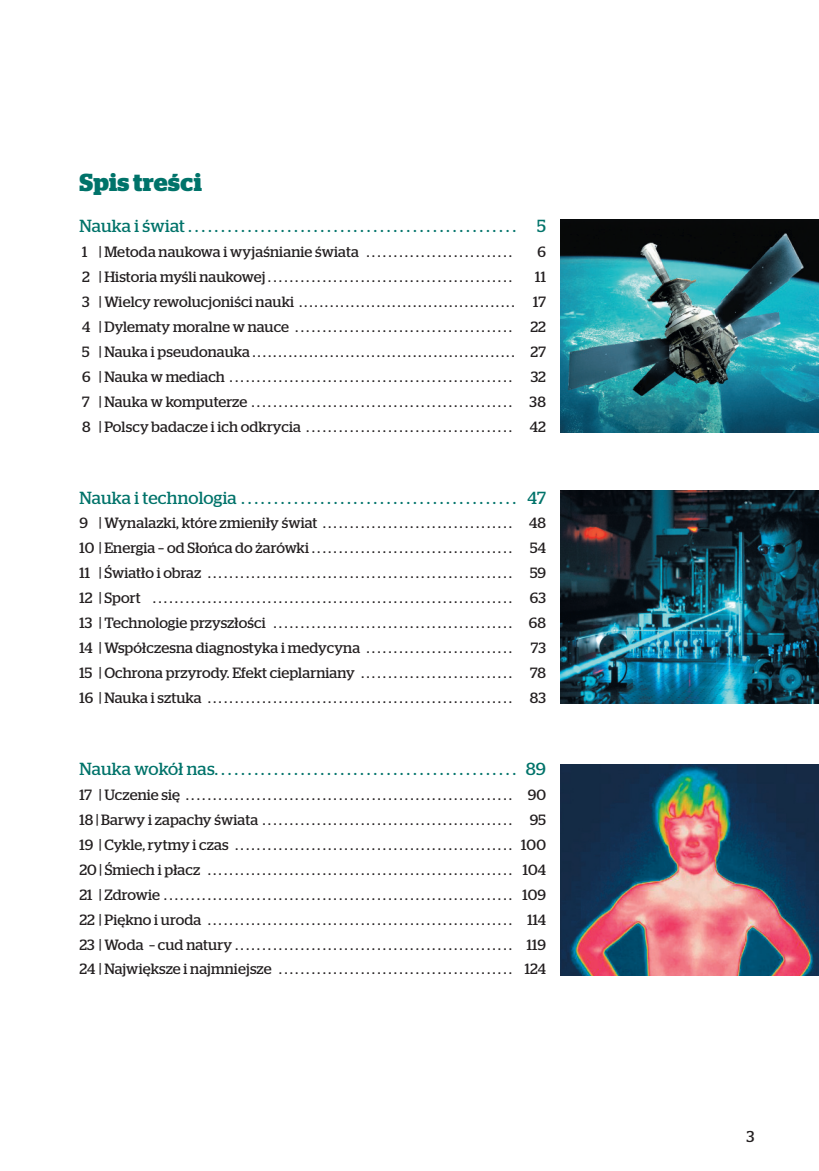
<style>
.page{position:relative;width:819px;height:1171px;background:#fff}
.page>*{position:absolute;margin:0;border:0;box-sizing:border-box;transform-origin:0 0}
.Tytul_2{font:700 24.5px "Stag";letter-spacing:.015em;color:#00736a}
.spis_Dział{font:17.5px "Stag";letter-spacing:.01em;color:#00736a}
.t1{font:15.75px "Stag";color:#231f20}
.spis_tyt1{font:14.88px "Stag";letter-spacing:.01em;color:#231f20}
</style>
<div class="page">
<img style="left:561px;top:764px;width:258px;height:211px">
<img style="left:561px;top:491px;width:258px;height:212px">
<img style="left:561px;top:220px;width:258px;height:213px">
<p class="Tytul_2" style="left:79px;top:168px;width:124px">Spis treści</p>
<p class="spis_Dział" style="left:79px;top:216px;width:431px">Nauka i świat . . . . . . . . . . . . . . . . . . . . . . . . . . . . . . . . . . . . . . . . . . . . . . . . .</p>
<p class="spis_Dział" style="left:537px;top:216px;width:10px">5</p>
<p class="spis_tyt1" style="left:82px;top:243px;width:431px">1 | Metoda naukowa i wyjaśnianie świata . . . . . . . . . . . . . . . . . . . . . . . . . . .</p>
<p class="spis_tyt1" style="left:537px;top:243px;width:10px">6</p>
<p class="spis_tyt1" style="left:82px;top:268px;width:431px">2 | Historia myśli naukowej . . . . . . . . . . . . . . . . . . . . . . . . . . . . . . . . . . . . . . . . . . . . .</p>
<p class="spis_tyt1" style="left:535px;top:268px;width:12px">11</p>
<p class="spis_tyt1" style="left:82px;top:293px;width:429px">3 | Wielcy rewolucjoniści nauki . . . . . . . . . . . . . . . . . . . . . . . . . . . . . . . . . . . . . . . . .</p>
<p class="spis_tyt1" style="left:533px;top:293px;width:14px">17</p>
<p class="spis_tyt1" style="left:82px;top:318px;width:465px">4 | Dylematy moralne w nauce . . . . . . . . . . . . . . . . . . . . . . . . . . . . . . . . . . . . . . . . 22</p>
<p class="spis_tyt1" style="left:82px;top:343px;width:429px">5 | Nauka i pseudonauka . . . . . . . . . . . . . . . . . . . . . . . . . . . . . . . . . . . . . . . . . . . . . . . . . .</p>
<p class="spis_tyt1" style="left:530px;top:343px;width:17px">27</p>
<p class="spis_tyt1" style="left:82px;top:368px;width:431px">6 | Nauka w mediach . . . . . . . . . . . . . . . . . . . . . . . . . . . . . . . . . . . . . . . . . . . . . . . . . . . .</p>
<p class="spis_tyt1" style="left:530px;top:368px;width:17px">32</p>
<p class="spis_tyt1" style="left:82px;top:393px;width:465px">7 | Nauka w komputerze . . . . . . . . . . . . . . . . . . . . . . . . . . . . . . . . . . . . . . . . . . . . . . . . 38</p>
<p class="spis_tyt1" style="left:82px;top:418px;width:465px">8 | Polscy badacze i ich odkrycia . . . . . . . . . . . . . . . . . . . . . . . . . . . . . . . . . . . . . . 42</p>
<p class="spis_Dział" style="left:79px;top:487px;width:468px">Nauka i technologia . . . . . . . . . . . . . . . . . . . . . . . . . . . . . . . . . . . . . . . . . 47</p>
<p class="spis_tyt1" style="left:79px;top:515px;width:468px">9 | Wynalazki, które zmieniły świat . . . . . . . . . . . . . . . . . . . . . . . . . . . . . . . . . . . 48</p>
<p class="spis_tyt1" style="left:79px;top:539px;width:468px">10 | Energia – od Słońca do żarówki . . . . . . . . . . . . . . . . . . . . . . . . . . . . . . . . . . . . . 54</p>
<p class="spis_tyt1" style="left:79px;top:564px;width:468px">11 | Światło i obraz . . . . . . . . . . . . . . . . . . . . . . . . . . . . . . . . . . . . . . . . . . . . . . . . . . . . . . . . 59</p>
<p class="spis_tyt1" style="left:79px;top:589px;width:468px">12 | Sport . . . . . . . . . . . . . . . . . . . . . . . . . . . . . . . . . . . . . . . . . . . . . . . . . . . . . . . . . . . . . . . . . . 63</p>
<p class="spis_tyt1" style="left:79px;top:614px;width:468px">13 | Technologie przyszłości . . . . . . . . . . . . . . . . . . . . . . . . . . . . . . . . . . . . . . . . . . . . 68</p>
<p class="spis_tyt1" style="left:79px;top:639px;width:434px">14 | Współczesna diagnostyka i medycyna . . . . . . . . . . . . . . . . . . . . . . . . . . .</p>
<p class="spis_tyt1" style="left:530px;top:639px;width:17px">73</p>
<p class="spis_tyt1" style="left:79px;top:664px;width:468px">15 | Ochrona przyrody. Efekt cieplarniany . . . . . . . . . . . . . . . . . . . . . . . . . . . . 78</p>
<p class="spis_tyt1" style="left:79px;top:689px;width:468px">16 | Nauka i sztuka . . . . . . . . . . . . . . . . . . . . . . . . . . . . . . . . . . . . . . . . . . . . . . . . . . . . . . . . 83</p>
<p class="spis_Dział" style="left:79px;top:758px;width:468px">Nauka wokół nas . . . . . . . . . . . . . . . . . . . . . . . . . . . . . . . . . . . . . . . . . . . . . 89</p>
<p class="spis_tyt1" style="left:79px;top:786px;width:468px">17 | Uczenie się . . . . . . . . . . . . . . . . . . . . . . . . . . . . . . . . . . . . . . . . . . . . . . . . . . . . . . . . . . . . 90</p>
<p class="spis_tyt1" style="left:79px;top:811px;width:468px">18 | Barwy i zapachy świata . . . . . . . . . . . . . . . . . . . . . . . . . . . . . . . . . . . . . . . . . . . . . . 95</p>
<p class="spis_tyt1" style="left:79px;top:836px;width:468px">19 | Cykle, rytmy i czas . . . . . . . . . . . . . . . . . . . . . . . . . . . . . . . . . . . . . . . . . . . . . . . . . . . 100</p>
<p class="spis_tyt1" style="left:79px;top:861px;width:468px">20 | Śmiech i płacz . . . . . . . . . . . . . . . . . . . . . . . . . . . . . . . . . . . . . . . . . . . . . . . . . . . . . . . . 104</p>
<p class="spis_tyt1" style="left:79px;top:886px;width:468px">21 | Zdrowie . . . . . . . . . . . . . . . . . . . . . . . . . . . . . . . . . . . . . . . . . . . . . . . . . . . . . . . . . . . . . . . . 109</p>
<p class="spis_tyt1" style="left:79px;top:911px;width:468px">22 | Piękno i uroda . . . . . . . . . . . . . . . . . . . . . . . . . . . . . . . . . . . . . . . . . . . . . . . . . . . . . . . . 114</p>
<p class="spis_tyt1" style="left:79px;top:935px;width:468px">23 | Woda – cud natury . . . . . . . . . . . . . . . . . . . . . . . . . . . . . . . . . . . . . . . . . . . . . . . . . . . 119</p>
<p class="spis_tyt1" style="left:79px;top:960px;width:468px">24 | Największe i najmniejsze . . . . . . . . . . . . . . . . . . . . . . . . . . . . . . . . . . . . . . . . . . . 124</p>
<p class="t1" style="left:746px;top:1127px;width:9px">3</p>
</div>
